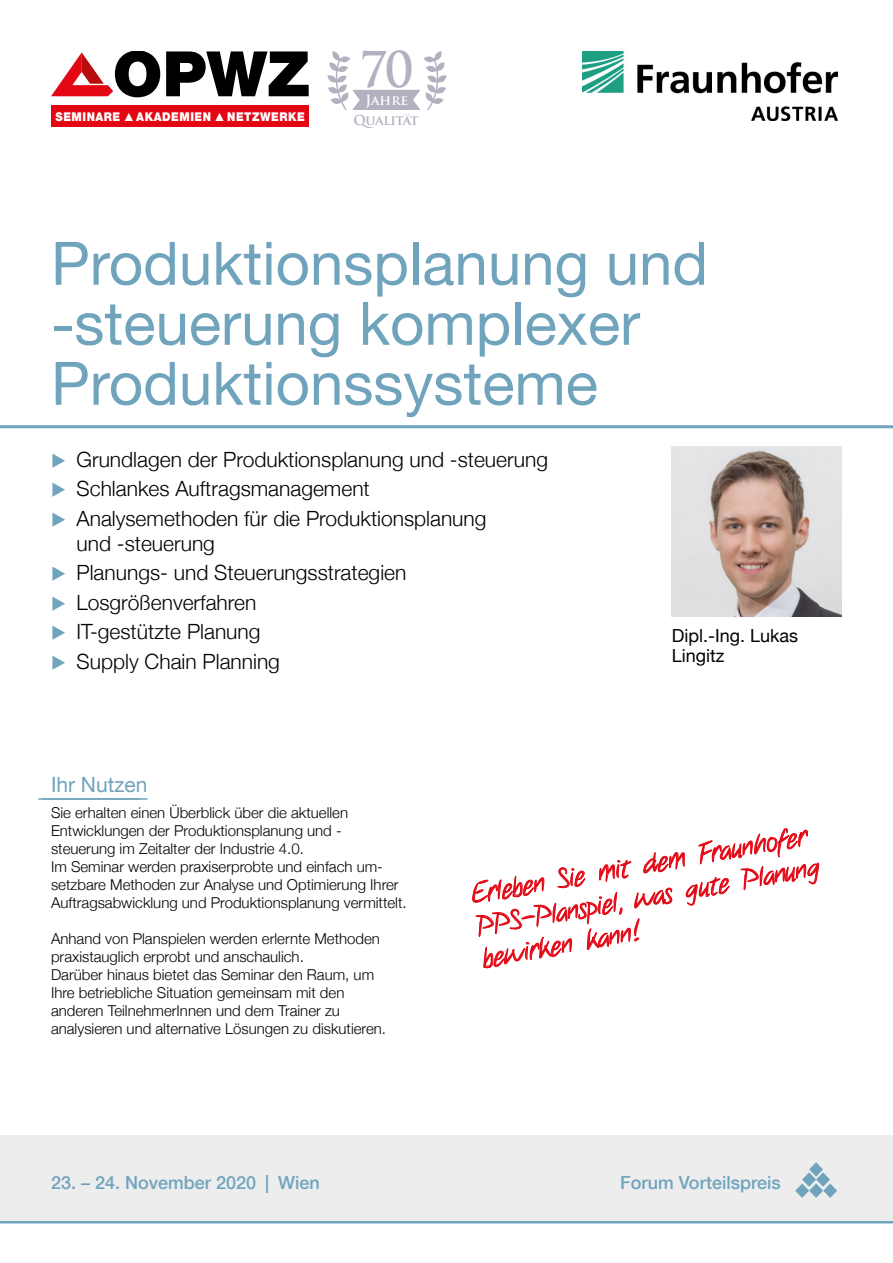
<style>
.page{position:relative;width:893px;height:1263px;background:#fff}
.page>*{position:absolute;margin:0;border:0;box-sizing:border-box;transform-origin:0 0}
.t1{font:900 62.7px "Helvetica Neue";color:#000}
.t2{font:60px/60px "Helvetica Neue";color:#70a4bd}
.t3{font:27px/32.4px "Notethis";color:#e30613}
.t4{font:300 21px/29.4px "Helvetica Neue";color:#000}
.t5{font:21px "Helvetica Neue";color:#70a4bd}
.t6{font:500 18px "Helvetica Neue";color:#70a4bd}
.t7{font:18px/19.5px "Helvetica Neue";color:#000}
.t8{font:300 15px/18px "Helvetica Neue";color:#000}
.t9{font:700 13.5px "Trajan Pro";letter-spacing:-.035em;color:#b4b0c0}
.t10{font:700 13.5px "Trajan Pro";color:#fff}
.t11{font:900 12.15px "Helvetica Neue";letter-spacing:.05em;color:#fff;scale:.9 1}
.s1{font-family:"Trajan Pro";font-weight:700;font-size:48px;color:#b4b0c0}
.s2{color:#70a4bd}
</style>
<div class="page">
<hr style="left:0;top:1220px;width:893px;height:3px;background:#70a4bd">
<hr style="left:0;top:425px;width:893px;height:3px;background:#70a4bd">
<div style="left:51px;top:105px;width:258px;height:22px;background:#e30613"></div>
<svg style="left:51px;top:52px;width:62px;height:44px"></svg>
<svg style="left:327px;top:51px;width:120px;height:59px"></svg>
<img style="left:583px;top:51px;width:255px;height:70px">
<div style="left:0;top:1135px;width:497px;height:85px;background:#ededed"></div>
<div style="left:472px;top:1135px;width:421px;height:85px;background:#ededed"></div>
<svg style="left:795px;top:1162px;width:42px;height:36px"></svg>
<svg style="left:472px;top:828px;width:347px;height:140px"></svg>
<img style="left:672px;top:446px;width:170px;height:171px">
<hr style="left:43px;top:798px;width:104px;height:2px;background:#70a4bd">
<hr style="left:38px;top:798px;width:102px;height:2px;background:#70a4bd">
<h1 class="t1" style="left:113px;top:37px;width:302px">OPWZ <span class="s1">70</span></h1>
<p class="t11" style="left:136px;top:109px;width:85px">AKADEMIEN</p>
<p class="t11" style="left:227px;top:109px;width:88px">NETZWERKE</p>
<p class="t10" style="left:365px;top:92px;width:44px">JAHRE</p>
<p class="t9" style="left:353px;top:112px;width:67px">QUALITÄT</p>
<p class="t11" style="left:56px;top:109px;width:74px">SEMINARE</p>
<h2 class="t2" style="left:51px;top:233px;width:658px">Produktionsplanung und -steuerung komplexer<br>Produktionssysteme</h2>
<h3 class="t4" style="left:51px;top:444px;width:498px"><span class="s2">▶</span> Grundlagen der Produktionsplanung und -steuerung <span class="s2">▶</span> Schlankes Auftragsmanagement<br><span class="s2">▶</span> Analysemethoden für die Produktionsplanung</h3>
<h3 class="t4" style="left:51px;top:528px;width:357px;text-indent:26px">und -steuerung<br><span class="s2">▶</span> Planungs- und Steuerungsstrategien <span class="s2">▶</span> Losgrößenverfahren<br><span class="s2">▶</span> IT-gestützte Planung<br><span class="s2">▶</span> Supply Chain Planning</h3>
<p class="t7" style="left:672px;top:626px;width:128px">Dipl.-Ing. Lukas<br>Lingitz</p>
<h3 class="t5" style="left:51px;top:772px;width:98px">Ihr Nutzen</h3>
<p class="t8" style="left:51px;top:804px;width:357px">Sie erhalten einen Überblick über die aktuellen Entwicklungen der Produktionsplanung und - steuerung im Zeitalter der Industrie 4.0.<br>Im Seminar werden praxiserprobte und einfach um&shy;setzbare Methoden zur Analyse und Optimierung Ihrer Auftragsabwicklung und Produktionsplanung vermittelt.</p>
<p class="t8" style="left:51px;top:930px;width:337px">Anhand von Planspielen werden erlernte Methoden praxistauglich erprobt und anschaulich.<br>Darüber hinaus bietet das Seminar den Raum, um Ihre betriebliche Situation gemeinsam mit den anderen TeilnehmerInnen und dem Trainer zu analysieren und alternative Lösungen zu diskutieren.</p>
<h3 class="t3" style="left:469px;top:880px;width:349px;rotate:-10deg">Erleben Sie mit dem Fraunhofer<br>PPS-Planspiel, was gute Planung bewirken kann!</h3>
<p class="t6" style="left:51px;top:1171px;width:270px">23. – 24. November 2020 | Wien</p>
<p class="t6" style="left:620px;top:1171px;width:162px">Forum Vorteilspreis</p>
</div>
